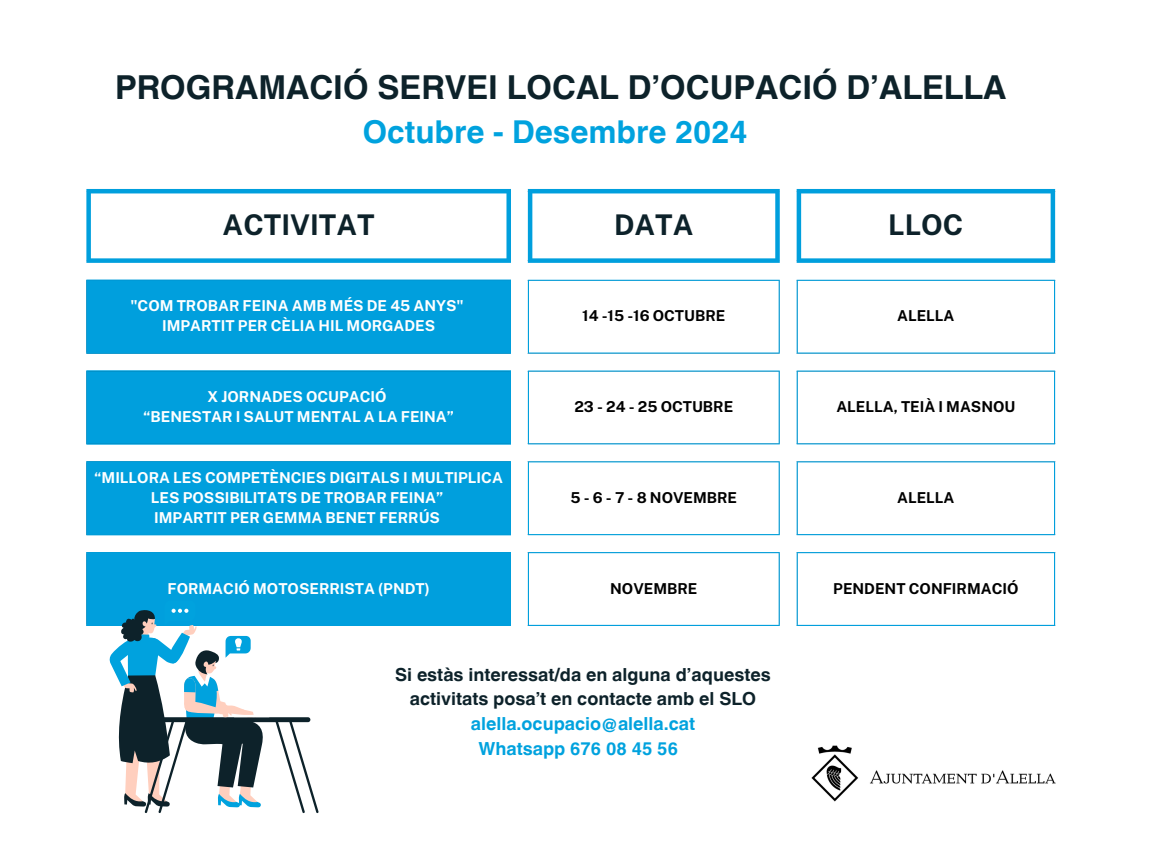
<style>
.page{position:relative;width:1152px;height:864px;background:#fff}
.page>*{position:absolute;margin:0;border:0;box-sizing:border-box;transform-origin:0 0}
.t1{font:700 33px "Helvetica World";color:#0d222a}
.t2{font:700 31.5px "Helvetica World";color:#00a2de}
.t3{font:700 28.5px "Public Sans";color:#0d222a}
.t4{font:700 18px/24.8px "Helvetica World";color:#0d222a;text-align:center}
.t5{font:700 18px "Helvetica World";color:#00a2de}
.t6{font:700 15px/20.2px "Public Sans";color:#fff;text-align:center}
.t7{font:700 15px "Public Sans";color:#000}
</style>
<div class="page">
<svg style="left:86px;top:189px;width:969px;height:437px"></svg>
<svg style="left:86px;top:281px;width:425px;height:344px;background:#26ade2"></svg>
<hr style="left:86px;top:281px;width:2px;height:72px;background:#009fdd">
<hr style="left:510px;top:281px;width:1px;height:72px;background:#009fdd">
<hr style="left:86px;top:280px;width:425px;height:1px;background:#009fdd">
<hr style="left:86px;top:353px;width:425px;height:1px;background:#009fdd">
<hr style="left:528px;top:281px;width:1px;height:72px;background:#009fdd">
<hr style="left:779px;top:281px;width:1px;height:72px;background:#009fdd">
<hr style="left:528px;top:280px;width:252px;height:1px;background:#009fdd">
<hr style="left:528px;top:353px;width:252px;height:1px;background:#009fdd">
<hr style="left:797px;top:281px;width:1px;height:72px;background:#009fdd">
<hr style="left:1054px;top:281px;width:1px;height:72px;background:#009fdd">
<hr style="left:797px;top:280px;width:258px;height:1px;background:#009fdd">
<hr style="left:797px;top:353px;width:258px;height:1px;background:#009fdd">
<hr style="left:86px;top:372px;width:2px;height:71px;background:#009fdd">
<hr style="left:510px;top:372px;width:1px;height:71px;background:#009fdd">
<hr style="left:86px;top:371px;width:425px;height:1px;background:#009fdd">
<hr style="left:86px;top:443px;width:425px;height:1px;background:#009fdd">
<hr style="left:528px;top:372px;width:1px;height:71px;background:#009fdd">
<hr style="left:779px;top:372px;width:1px;height:71px;background:#009fdd">
<hr style="left:528px;top:371px;width:252px;height:1px;background:#009fdd">
<hr style="left:528px;top:443px;width:252px;height:1px;background:#009fdd">
<hr style="left:797px;top:372px;width:1px;height:71px;background:#009fdd">
<hr style="left:1054px;top:372px;width:1px;height:71px;background:#009fdd">
<hr style="left:797px;top:371px;width:258px;height:1px;background:#009fdd">
<hr style="left:797px;top:443px;width:258px;height:1px;background:#009fdd">
<hr style="left:86px;top:462px;width:2px;height:72px;background:#009fdd">
<hr style="left:510px;top:462px;width:1px;height:72px;background:#009fdd">
<hr style="left:86px;top:461px;width:425px;height:1px;background:#009fdd">
<hr style="left:86px;top:534px;width:425px;height:1px;background:#009fdd">
<hr style="left:797px;top:462px;width:1px;height:72px;background:#009fdd">
<hr style="left:1054px;top:462px;width:1px;height:72px;background:#009fdd">
<hr style="left:797px;top:461px;width:258px;height:1px;background:#009fdd">
<hr style="left:797px;top:534px;width:258px;height:1px;background:#009fdd">
<hr style="left:86px;top:553px;width:2px;height:72px;background:#009fdd">
<hr style="left:510px;top:553px;width:1px;height:72px;background:#009fdd">
<hr style="left:86px;top:552px;width:425px;height:1px;background:#009fdd">
<hr style="left:86px;top:625px;width:425px;height:1px;background:#009fdd">
<hr style="left:528px;top:553px;width:1px;height:72px;background:#009fdd">
<hr style="left:779px;top:553px;width:1px;height:72px;background:#009fdd">
<hr style="left:528px;top:552px;width:252px;height:1px;background:#009fdd">
<hr style="left:528px;top:625px;width:252px;height:1px;background:#009fdd">
<hr style="left:797px;top:553px;width:1px;height:72px;background:#009fdd">
<hr style="left:1054px;top:553px;width:1px;height:72px;background:#009fdd">
<hr style="left:797px;top:552px;width:258px;height:1px;background:#009fdd">
<hr style="left:797px;top:625px;width:258px;height:1px;background:#009fdd">
<hr style="left:528px;top:462px;width:1px;height:72px;background:#00a2de">
<hr style="left:779px;top:462px;width:1px;height:72px;background:#00a2de">
<hr style="left:528px;top:461px;width:252px;height:1px;background:#00a2de">
<hr style="left:528px;top:534px;width:252px;height:1px;background:#00a2de">
<div style="left:86px;top:193px;width:5px;height:65px;background:#009fdd"></div>
<div style="left:506px;top:193px;width:5px;height:65px;background:#009fdd"></div>
<hr style="left:86px;top:189px;width:425px;height:4px;background:#009fdd">
<div style="left:86px;top:258px;width:425px;height:5px;background:#009fdd"></div>
<hr style="left:528px;top:193px;width:4px;height:65px;background:#009fdd">
<div style="left:775px;top:193px;width:5px;height:65px;background:#009fdd"></div>
<hr style="left:528px;top:189px;width:252px;height:4px;background:#009fdd">
<div style="left:528px;top:258px;width:252px;height:5px;background:#009fdd"></div>
<hr style="left:797px;top:193px;width:4px;height:65px;background:#009fdd">
<hr style="left:1051px;top:193px;width:4px;height:65px;background:#009fdd">
<hr style="left:797px;top:189px;width:258px;height:4px;background:#009fdd">
<div style="left:797px;top:258px;width:258px;height:5px;background:#009fdd"></div>
<img style="left:811px;top:745px;width:244px;height:56px">
<svg style="left:109px;top:600px;width:211px;height:214px"></svg>
<p class="t1" style="left:115px;top:60px;width:893px">PROGRAMACIÓ SERVEI LOCAL D’OCUPACIÓ D’ALELLA</p>
<p class="t2" style="left:363px;top:106px;width:386px">Octubre - Desembre 2024</p>
<h1 class="t3" style="left:223px;top:208px;width:154px">ACTIVITAT</h1>
<h2 class="t3" style="left:614px;top:208px;width:81px">DATA</h2>
<p class="t3" style="left:888px;top:208px;width:77px">LLOC</p>
<p class="t6" style="left:130px;top:296px;width:335px">"COM TROBAR FEINA AMB MÉS DE 45 ANYS"</p>
<p class="t6" style="left:162px;top:316px;width:275px">IMPARTIT PER CÈLIA HIL MORGADES</p>
<p class="t6" style="left:208px;top:386px;width:180px">X JORNADES OCUPACIÓ</p>
<p class="t6" style="left:143px;top:407px;width:312px">“BENESTAR I SALUT MENTAL A LA FEINA”</p>
<p class="t6" style="left:94px;top:467px;width:410px">“MILLORA LES COMPETÈNCIES DIGITALS I MULTIPLICA<br>LES POSSIBILITATS DE TROBAR FEINA”</p>
<p class="t6" style="left:154px;top:508px;width:287px">IMPARTIT PER GEMMA BENET FERRÚS</p>
<p class="t7" style="left:582px;top:307px;width:145px">14 -15 -16 OCTUBRE</p>
<p class="t7" style="left:897px;top:307px;width:59px">ALELLA</p>
<p class="t7" style="left:574px;top:398px;width:160px">23 - 24 - 25 OCTUBRE</p>
<p class="t7" style="left:836px;top:398px;width:181px">ALELLA, TEIÀ I MASNOU</p>
<p class="t7" style="left:570px;top:489px;width:168px">5-6-7-8NOVEMBRE</p>
<p class="t7" style="left:897px;top:489px;width:59px">ALELLA</p>
<p class="t6" style="left:167px;top:578px;width:264px">FORMACIÓ MOTOSERRISTA (PNDT)</p>
<p class="t7" style="left:610px;top:579px;width:89px">NOVEMBRE</p>
<p class="t7" style="left:833px;top:579px;width:187px">PENDENT CONFIRMACIÓ</p>
<p class="t4" style="left:395px;top:660px;width:377px">Si estàs interessat/da en alguna d’aquestes activitats posa’t en contacte amb el SLO</p>
<p class="t5" style="left:471px;top:709px;width:226px">alella.ocupacio@alella.cat</p>
<p class="t5" style="left:478px;top:734px;width:201px">Whatsapp 676 08 45 56</p>
</div>
